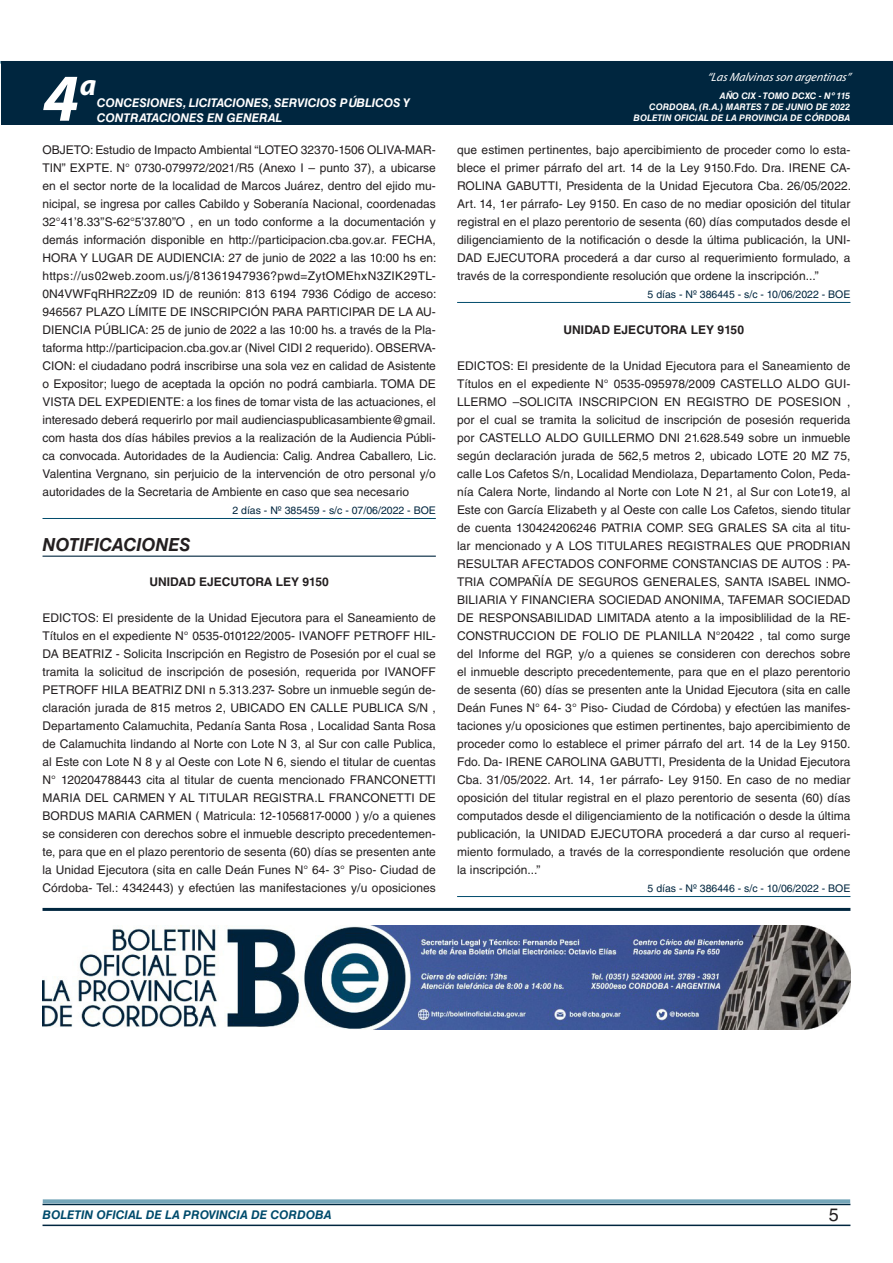
<style>
.page{position:relative;width:893px;height:1263px;background:#fff}
.page>*{position:absolute;margin:0;border:0;box-sizing:border-box;transform-origin:0 0}
.t1{font:italic 700 67.5px "Myriad Pro";color:#fff}
.t2{font:italic 700 30px "Myriad Pro";color:#fff}
.NOMBRE_DE_MINISTERIO{font:italic 700 18px "Helvetica LT Std";color:#231f20}
.t3{font:18px "Helvetica LT Std";color:#231f20}
.TEXTO_BASE{font:12px/18px "Helvetica LT Std";letter-spacing:.005em;color:#231f20;text-align:justify}
.t4{font:italic 700 12px/14.4px "Helvetica LT Std";color:#fff}
.RESUELVE{font:700 12px "Helvetica LT Std";color:#231f20}
.t5{font:italic 700 12px "Helvetica LT Std";color:#004b6c}
.t6{font:italic 12px "Myriad Pro";color:#fff}
.FECHA_DE_VENCIMIENTO{font:10.5px "Helvetica LT Std";color:#00263f}
.t7{font:italic 700 9px/10.8px "Helvetica LT Std";color:#fff;text-align:right}
</style>
<div class="page">
<hr style="left:43px;top:1224px;width:807px;height:2px;background:#00263f">
<div style="left:42px;top:1198px;width:809px;height:8px;background:#fff;opacity:.75"></div>
<div style="left:1px;top:61px;width:892px;height:64px;background:#00263f"></div>
<hr style="left:43px;top:518px;width:393px;height:1px;background:#004b6c">
<hr style="left:43px;top:556px;width:393px;height:1px;background:#00263f">
<hr style="left:457px;top:302px;width:393px;height:1px;background:#004b6c">
<hr style="left:457px;top:896px;width:393px;height:1px;background:#004b6c">
<hr style="left:43px;top:908px;width:807px;height:3px;background:#00263f">
<img style="left:43px;top:926px;width:807px;height:103px">
<h1 class="t1" style="left:43px;top:54px;width:38px">4</h1>
<h2 class="t2" style="left:80px;top:66px;width:18px">a</h2>
<p class="t4" style="left:97px;top:96px;width:315px">CONCESIONES, LICITACIONES, SERVICIOS PÚBLICOS Y<br>CONTRATACIONES EN GENERAL</p>
<p class="t6" style="left:707px;top:70px;width:145px">“LasMalvinasson argentinas”</p>
<p class="t7" style="left:649px;top:91px;width:202px">AÑO CIX - TOMO DCXC - Nº 115<br>CORDOBA, (R.A.) MARTES 7 DE JUNIO DE 2022</p>
<p class="t7" style="left:634px;top:112px;width:218px">BOLETIN OFICIAL DE LA PROVINCIA DE CÓRDOBA</p>
<p class="TEXTO_BASE" style="left:43px;top:141px;width:396px">OBJETO: Estudio de Impacto Ambiental “LOTEO 32370-1506 OLIVA-MAR-TIN” EXPTE. N° 0730-079972/2021/R5 (Anexo I – punto 37), a ubicarse en el sector norte de la localidad de Marcos Juárez, dentro del ejido mu&shy;nicipal, se ingresa por calles Cabildo y Soberanía Nacional, coordenadas 32°41’8.33’’S-62°5’37.80’’O , en un todo conforme a la documentación y demás información disponible en http://participacion.cba.gov.ar. FECHA, HORA Y LUGAR DE AUDIENCIA: 27 de junio de 2022 a las 10:00 hs en: https://us02web.zoom.us/j/81361947936?pwd=ZytOMEhxN3ZIK29TL-0N4VWFqRHR2Zz09 ID de reunión: 813 6194 7936 Código de acceso:<br>946567 PLAZO LÍMITE DE INSCRIPCIÓN PARA PARTICIPAR DE LA AU-DIENCIA PÚBLICA: 25 de junio de 2022 a las 10:00 hs. a través de la Pla&shy;taforma http://participacion.cba.gov.ar (Nivel CIDI 2 requerido). OBSERVA-CION: el ciudadano podrá inscribirse una sola vez en calidad de Asistente o Expositor; luego de aceptada la opción no podrá cambiarla. TOMA DE VISTA DEL EXPEDIENTE: a los fines de tomar vista de las actuaciones, el interesado deberá requerirlo por mail audienciaspublicasambiente@gmail. com hasta dos días hábiles previos a la realización de la Audiencia Públi&shy;ca convocada. Autoridades de la Audiencia: Calig. Andrea Caballero, Lic.<br>Valentina Vergnano, sin perjuicio de la intervención de otro personal y/o autoridades de la Secretaria de Ambiente en caso que sea necesario</p>
<p class="FECHA_DE_VENCIMIENTO" style="left:232px;top:504px;width:205px">2 días - Nº 385459 - s/c - 07/06/2022 - BOE</p>
<p class="NOMBRE_DE_MINISTERIO" style="left:43px;top:534px;width:149px">NOTIFICACIONES</p>
<p class="RESUELVE" style="left:150px;top:574px;width:181px">UNIDAD EJECUTORA LEY 9150</p>
<p class="TEXTO_BASE" style="left:43px;top:609px;width:395px">EDICTOS: El presidente de la Unidad Ejecutora para el Saneamiento de Títulos en el expediente N° 0535-010122/2005- IVANOFF PETROFF HIL-DA BEATRIZ - Solicita Inscripción en Registro de Posesión por el cual se tramita la solicitud de inscripción de posesión, requerida por IVANOFF PETROFF HILA BEATRIZ DNI n 5.313.237- Sobre un inmueble según de&shy;claración jurada de 815 metros 2, UBICADO EN CALLE PUBLICA S/N , Departamento Calamuchita, Pedanía Santa Rosa , Localidad Santa Rosa de Calamuchita lindando al Norte con Lote N 3, al Sur con calle Publica, al Este con Lote N 8 y al Oeste con Lote N 6, siendo el titular de cuentas N° 120204788443 cita al titular de cuenta mencionado FRANCONETTI MARIA DEL CARMEN Y AL TITULAR REGISTRA.L FRANCONETTI DE BORDUS MARIA CARMEN ( Matricula: 12-1056817-0000 ) y/o a quienes se consideren con derechos sobre el inmueble descripto precedentemen&shy;te, para que en el plazo perentorio de sesenta (60) días se presenten ante la Unidad Ejecutora (sita en calle Deán Funes N° 64- 3° Piso- Ciudad de Córdoba- Tel.: 4342443) y efectúen las manifestaciones y/u oposiciones</p>
<p class="TEXTO_BASE" style="left:457px;top:141px;width:396px">que estimen pertinentes, bajo apercibimiento de proceder como lo esta&shy;blece el primer párrafo del art. 14 de la Ley 9150.Fdo. Dra. IRENE CA-ROLINA GABUTTI, Presidenta de la Unidad Ejecutora Cba. 26/05/2022.<br>Art. 14, 1er párrafo- Ley 9150. En caso de no mediar oposición del titular registral en el plazo perentorio de sesenta (60) días computados desde el diligenciamiento de la notificación o desde la última publicación, la UNI-DAD EJECUTORA procederá a dar curso al requerimiento formulado, a través de la correspondiente resolución que ordene la inscripción...”</p>
<p class="FECHA_DE_VENCIMIENTO" style="left:648px;top:288px;width:204px">5 días - Nº 386445 - s/c - 10/06/2022 - BOE</p>
<p class="RESUELVE" style="left:563px;top:322px;width:182px">UNIDAD EJECUTORA LEY 9150</p>
<p class="TEXTO_BASE" style="left:457px;top:357px;width:395px">EDICTOS: El presidente de la Unidad Ejecutora para el Saneamiento de Títulos en el expediente N° 0535-095978/2009 CASTELLO ALDO GUI-LLERMO –SOLICITA INSCRIPCION EN REGISTRO DE POSESION , por el cual se tramita la solicitud de inscripción de posesión requerida por CASTELLO ALDO GUILLERMO DNI 21.628.549 sobre un inmueble según declaración jurada de 562,5 metros 2, ubicado LOTE 20 MZ 75, calle Los Cafetos S/n, Localidad Mendiolaza, Departamento Colon, Peda&shy;nía Calera Norte, lindando al Norte con Lote N 21, al Sur con Lote19, al Este con García Elizabeth y al Oeste con calle Los Cafetos, siendo titular de cuenta 130424206246 PATRIA COMP. SEG GRALES SA cita al titu&shy;lar mencionado y A LOS TITULARES REGISTRALES QUE PRODRIAN RESULTAR AFECTADOS CONFORME CONSTANCIAS DE AUTOS : PA-TRIA COMPAÑÍA DE SEGUROS GENERALES, SANTA ISABEL INMO-BILIARIA Y FINANCIERA SOCIEDAD ANONIMA, TAFEMAR SOCIEDAD DE RESPONSABILIDAD LIMITADA atento a la imposiblilidad de la RE-CONSTRUCCION DE FOLIO DE PLANILLA N°20422 , tal como surge del Informe del RGP, y/o a quienes se consideren con derechos sobre el inmueble descripto precedentemente, para que en el plazo perentorio de sesenta (60) días se presenten ante la Unidad Ejecutora (sita en calle Deán Funes N° 64- 3° Piso- Ciudad de Córdoba) y efectúen las manifes&shy;taciones y/u oposiciones que estimen pertinentes, bajo apercibimiento de proceder como lo establece el primer párrafo del art. 14 de la Ley 9150.<br>Fdo. Da- IRENE CAROLINA GABUTTI, Presidenta de la Unidad Ejecutora Cba. 31/05/2022. Art. 14, 1er párrafo- Ley 9150. En caso de no mediar oposición del titular registral en el plazo perentorio de sesenta (60) días computados desde el diligenciamiento de la notificación o desde la última publicación, la UNIDAD EJECUTORA procederá a dar curso al requeri&shy;miento formulado, a través de la correspondiente resolución que ordene la inscripción...”</p>
<p class="FECHA_DE_VENCIMIENTO" style="left:648px;top:882px;width:204px">5 días - Nº 386446 - s/c - 10/06/2022 - BOE</p>
<p class="t5" style="left:43px;top:1208px;width:290px">BOLETIN OFICIAL DE LA PROVINCIA DE CORDOBA</p>
<h3 class="t3" style="left:829px;top:1204px;width:12px">5</h3>
</div>
